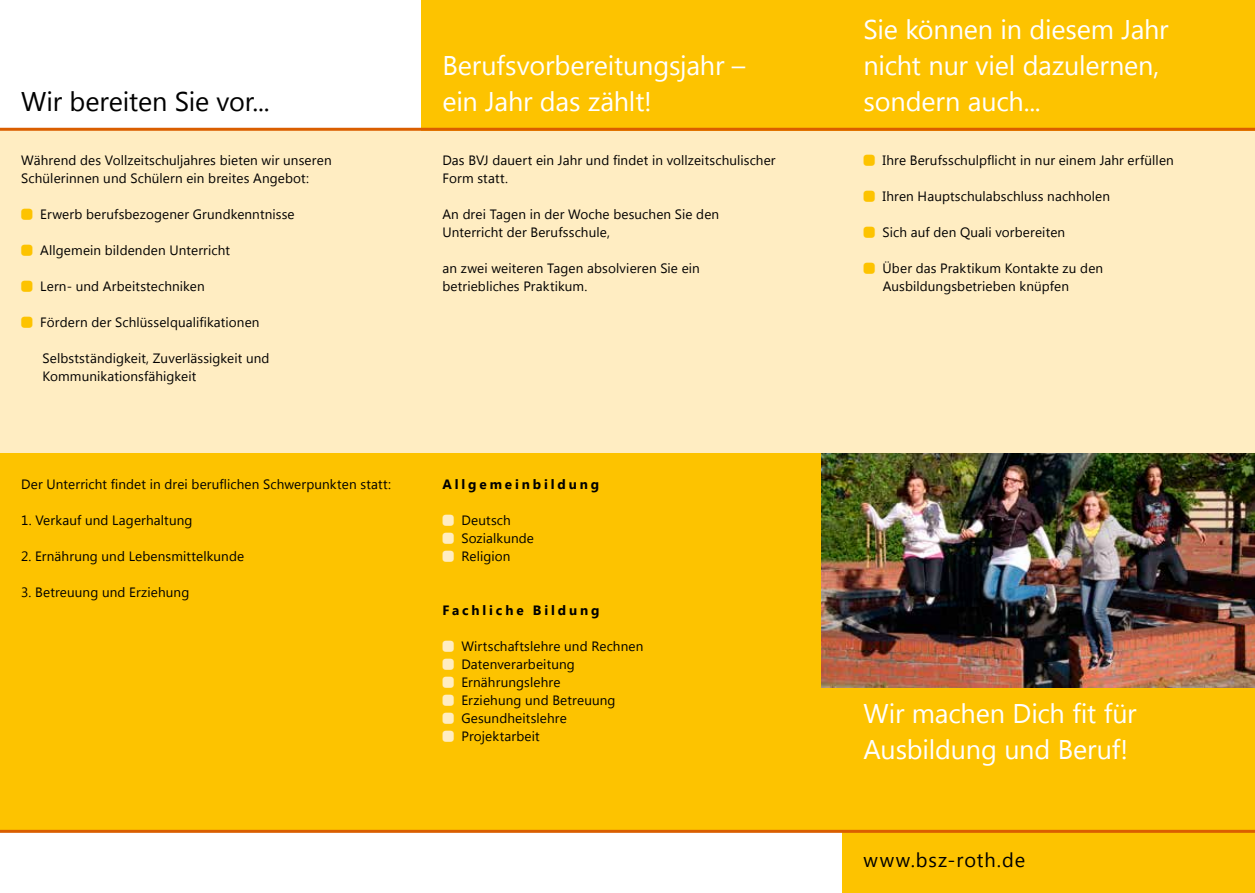
<style>
.page{position:relative;width:1255px;height:893px;background:#fff}
.page>*{position:absolute;margin:0;border:0;box-sizing:border-box;transform-origin:0 0}
.t1{font:27px/36px "Segoe UI";letter-spacing:-.005em;color:#fff}
.t2{font:27px "Segoe UI";letter-spacing:-.005em;color:#000}
.t3{font:19.95px "Segoe UI";letter-spacing:.05em;color:#000}
.t4{font:13.5px/18px "Segoe UI";letter-spacing:.01em;color:#000}
.t5{font:700 13.5px "Segoe UI";letter-spacing:.21em;color:#000}
.t6{font:13.5px "Segoe UI Symbol";color:#000}
</style>
<div class="page">
<div style="left:0;top:129px;width:1254px;height:325px;background:#ffedc2"></div>
<div style="left:0;top:453px;width:842px;height:378px;background:#fdc300"></div>
<div style="left:842px;top:455px;width:412px;height:438px;background:#fdc300"></div>
<div style="left:421px;top:0;width:833px;height:131px;background:#fdc300"></div>
<hr style="left:0;top:128px;width:1254px;height:3px;background:#da5e00">
<hr style="left:0;top:830px;width:1254px;height:3px;background:#da5e00">
<img style="left:821px;top:453px;width:433px;height:234px">
<h1 class="t2" style="left:21px;top:83px;width:250px">Wir bereiten Sie vor...</h1>
<p class="t4" style="left:21px;top:151px;width:312px">Während des Vollzeitschuljahres bieten wir unseren<br>Schülerinnen und Schülern ein breites Angebot:</p>
<p class="t4" style="left:40px;top:205px;width:256px">Erwerb berufsbezogener Grundkenntnisse</p>
<p class="t4" style="left:40px;top:241px;width:191px">Allgemein bildenden Unterricht</p>
<p class="t4" style="left:40px;top:277px;width:166px">Lern- und Arbeitstechniken</p>
<p class="t4" style="left:40px;top:313px;width:221px">Fördern der Schlüsselqualifikationen</p>
<p class="t4" style="left:43px;top:349px;width:228px">Selbstständigkeit, Zuverlässigkeit und<br>Kommunikationsfähigkeit</p>
<p class="t4" style="left:21px;top:475px;width:371px">Der Unterricht findet in drei beruflichen Schwerpunkten statt:</p>
<p class="t4" style="left:21px;top:511px;width:173px">1. Verkauf und Lagerhaltung</p>
<p class="t4" style="left:21px;top:547px;width:224px">2. Ernährung und Lebensmittelkunde</p>
<p class="t4" style="left:21px;top:583px;width:169px">3. Betreuung und Erziehung</p>
<h1 class="t1" style="left:442px;top:46px;width:304px">Berufsvorbereitungsjahr – ein Jahr das zählt!</h1>
<p class="t4" style="left:442px;top:151px;width:335px">Das BVJ dauert ein Jahr und findet in vollzeitschulischer<br>Form statt.</p>
<p class="t4" style="left:442px;top:205px;width:278px">An drei Tagen in der Woche besuchen Sie den<br>Unterricht der Berufsschule,</p>
<p class="t4" style="left:442px;top:259px;width:259px">an zwei weiteren Tagen absolvieren Sie ein betriebliches Praktikum.</p>
<p class="t5" style="left:442px;top:475px;width:158px">Allgemeinbildung</p>
<p class="t4" style="left:461px;top:511px;width:74px">Deutsch<br>Sozialkunde<br>Religion</p>
<p class="t5" style="left:442px;top:601px;width:158px">Fachliche Bildung</p>
<p class="t4" style="left:461px;top:637px;width:183px">Wirtschaftslehre und Rechnen<br>Datenverarbeitung<br>Ernährungslehre<br>Erziehung und Betreuung</p>
<p class="t6" style="left:478px;top:708px;width:23px">▲◆■</p>
<p class="t6" style="left:526px;top:708px;width:15px">▼▲●</p>
<h1 class="t1" style="left:863px;top:10px;width:306px">Sie können in diesem Jahr nicht nur viel dazulernen, sondern auch...</h1>
<p class="t4" style="left:882px;top:151px;width:293px">Ihre Berufsschulpflicht in nur einem Jahr erfüllen</p>
<p class="t4" style="left:882px;top:187px;width:229px">Ihren Hauptschulabschluss nachholen</p>
<p class="t4" style="left:882px;top:223px;width:184px">Sich auf den Quali vorbereiten</p>
<p class="t4" style="left:882px;top:259px;width:222px">Über das Praktikum Kontakte zu den<br>Ausbildungsbetrieben knüpfen</p>
<h1 class="t1" style="left:863px;top:694px;width:274px">Wir machen Dich fit für<br>Ausbildung und Beruf!</h1>
<h2 class="t3" style="left:863px;top:846px;width:163px">www.bsz-roth.de</h2>
</div>
